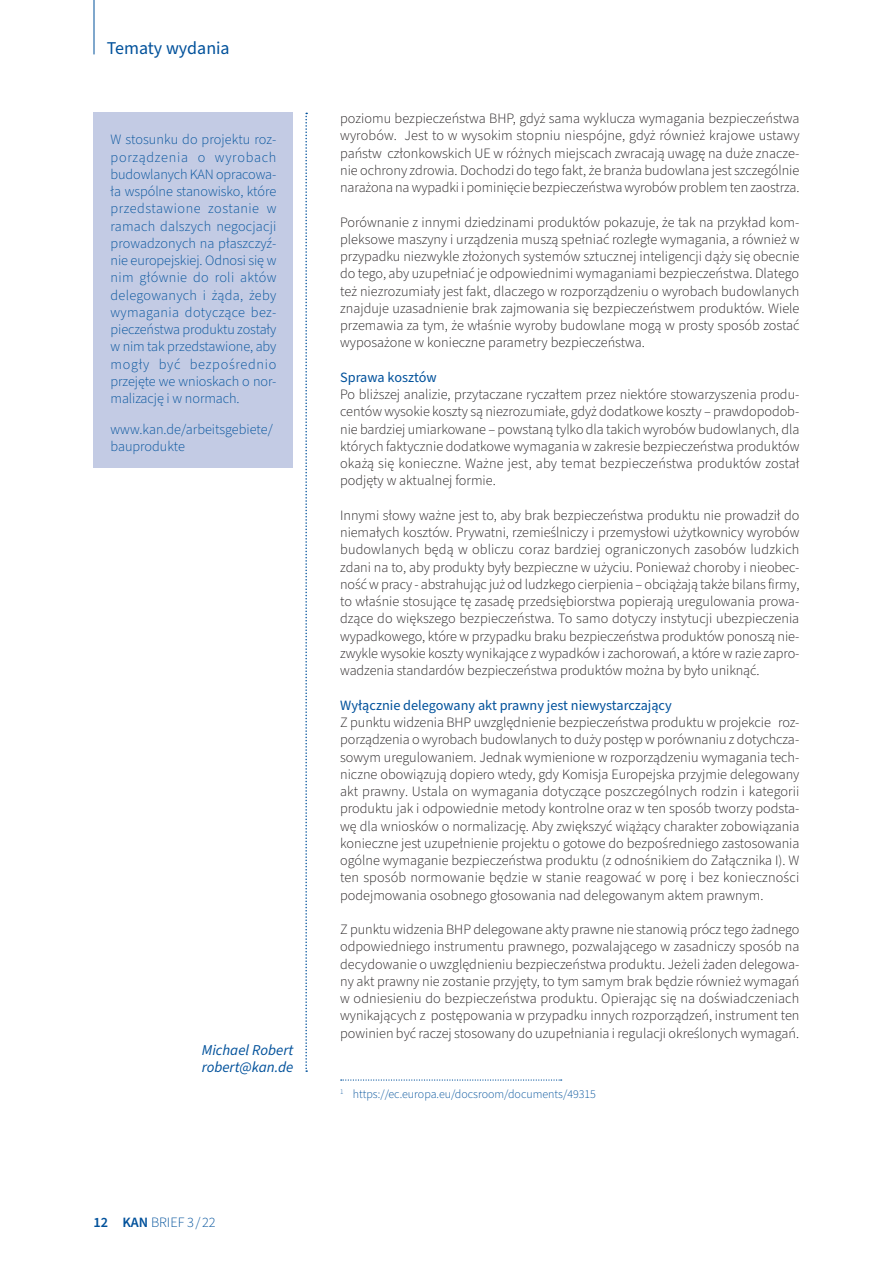
<style>
.page{position:relative;width:893px;height:1263px;background:#fff}
.page>*{position:absolute;margin:0;border:0;box-sizing:border-box;transform-origin:0 0}
.t1{font:18px "Source Sans Pro";color:#01519b}
.Autor{font:italic 15px "Source Sans Pro";color:#01519b}
.g{font:300 14.25px/17.2px "Source Sans Pro";color:#231f20;text-align:justify}
.g-2{font:300 14.25px/17.2px "Source Sans Pro";letter-spacing:-.005em;color:#01519b;text-align:justify}
.ZU_2{font:14.25px "Source Sans Pro";color:#01519b}
.FN{font:300 12px "Source Sans Pro";color:#01519b}
.s1{font-weight:600}
</style>
<div class="page">
<hr style="left:94px;top:0;width:1px;height:54px;background:#01519b">
<svg style="left:341px;top:1079px;width:221px;height:2px"></svg>
<div style="left:94px;top:113px;width:199px;height:355px;background:#c3cbe4"></div>
<svg style="left:305px;top:113px;width:2px;height:959px"></svg>
<p class="t1" style="left:107px;top:36px;width:124px">Tematy wydania</p>
<p class="g-2" style="left:111px;top:131px;width:167px">W stosunku do projektu roz&shy;porządzenia o wyrobach budowlanych KAN opracowa&shy;ła wspólne stanowisko, które przedstawione zostanie w ramach dalszych negocjacji prowadzonych na płaszczyź&shy;nie europejskiej. Odnosi się w nim głównie do roli aktów delegowanych i żąda, żeby wymagania dotyczące bez&shy;pieczeństwa produktu zostały w nim tak przedstawione, aby mogły być bezpośrednio przejęte we wnioskach o nor&shy;malizację i w normach.</p>
<p class="g-2" style="left:111px;top:421px;width:164px">www.kan.de/arbeitsgebiete/ bauprodukte</p>
<p class="Autor" style="left:202px;top:1040px;width:93px">Michael Robert</p>
<p class="Autor" style="left:202px;top:1057px;width:93px">robert@kan.de</p>
<p class="g-2" style="left:94px;top:1214px;width:124px"><span class="s1">12 KAN</span> BRIEF 3 / 22</p>
<p class="g" style="left:340px;top:110px;width:461px">poziomu bezpieczeństwa BHP, gdyż sama wyklucza wymagania bezpieczeństwa wyrobów. Jest to w wysokim stopniu niespójne, gdyż również krajowe ustawy państw członkowskich UE w różnych miejscach zwracają uwagę na duże znacze&shy;nie ochrony zdrowia. Dochodzi do tego fakt, że branża budowlana jest szczególnie narażona na wypadki i pominięcie bezpieczeństwa wyrobów problem ten zaostrza.</p>
<p class="g" style="left:340px;top:214px;width:461px">Porównanie z innymi dziedzinami produktów pokazuje, że tak na przykład kom&shy;pleksowe maszyny i urządzenia muszą spełniać rozległe wymagania, a również w przypadku niezwykle złożonych systemów sztucznej inteligencji dąży się obecnie do tego, aby uzupełniać je odpowiednimi wymaganiami bezpieczeństwa. Dlatego też niezrozumiały jest fakt, dlaczego w rozporządzeniu o wyrobach budowlanych znajduje uzasadnienie brak zajmowania się bezpieczeństwem produktów. Wiele przemawia za tym, że właśnie wyroby budowlane mogą w prosty sposób zostać wyposażone w konieczne parametry bezpieczeństwa.</p>
<p class="ZU_2" style="left:340px;top:368px;width:98px">Sprawa kosztów</p>
<p class="g" style="left:340px;top:386px;width:461px">Po bliższej analizie, przytaczane ryczałtem przez niektóre stowarzyszenia produ&shy;centów wysokie koszty są niezrozumiałe, gdyż dodatkowe koszty – prawdopodob&shy;nie bardziej umiarkowane – powstaną tylko dla takich wyrobów budowlanych, dla których faktycznie dodatkowe wymagania w zakresie bezpieczeństwa produktów okażą się konieczne. Ważne jest, aby temat bezpieczeństwa produktów został podjęty w aktualnej formie.</p>
<p class="g" style="left:340px;top:507px;width:461px">Innymi słowy ważne jest to, aby brak bezpieczeństwa produktu nie prowadził do niemałych kosztów. Prywatni, rzemieślniczy i przemysłowi użytkownicy wyrobów budowlanych będą w obliczu coraz bardziej ograniczonych zasobów ludzkich zdani na to, aby produkty były bezpieczne w użyciu. Ponieważ choroby i nieobec&shy;ność w pracy - abstrahując już od ludzkego cierpienia – obciążają także bilans firmy, to właśnie stosujące tę zasadę przedsiębiorstwa popierają uregulowania prowa&shy;dzące do większego bezpieczeństwa. To samo dotyczy instytucji ubezpieczenia wypadkowego, które w przypadku braku bezpieczeństwa produktów ponoszą nie&shy;zwykle wysokie koszty wynikające z wypadków i zachorowań, a które w razie zapro&shy;wadzenia standardów bezpieczeństwa produktów można by było uniknąć.</p>
<p class="ZU_2" style="left:340px;top:695px;width:333px">Wyłącznie delegowany akt prawny jest niewystarczający</p>
<p class="g" style="left:340px;top:714px;width:461px">Z punktu widzenia BHP uwzględnienie bezpieczeństwa produktu w projekcie roz&shy;porządzenia o wyrobach budowlanych to duży postęp w porównaniu z dotychcza&shy;sowym uregulowaniem. Jednak wymienione w rozporządzeniu wymagania tech&shy;niczne obowiązują dopiero wtedy, gdy Komisja Europejska przyjmie delegowany akt prawny. Ustala on wymagania dotyczące poszczególnych rodzin i kategorii produktu jak i odpowiednie metody kontrolne oraz w ten sposób tworzy podsta&shy;wę dla wniosków o normalizację. Aby zwiększyć wiążący charakter zobowiązania konieczne jest uzupełnienie projektu o gotowe do bezpośredniego zastosowania ogólne wymaganie bezpieczeństwa produktu (z odnośnikiem do Załącznika I). W ten sposób normowanie będzie w stanie reagować w porę i bez konieczności podejmowania osobnego głosowania nad delegowanym aktem prawnym.</p>
<p class="g" style="left:340px;top:921px;width:461px">Z punktu widzenia BHP delegowane akty prawne nie stanowią prócz tego żadnego odpowiedniego instrumentu prawnego, pozwalającego w zasadniczy sposób na decydowanie o uwzględnieniu bezpieczeństwa produktu. Jeżeli żaden delegowa&shy;ny akt prawny nie zostanie przyjęty, to tym samym brak będzie również wymagań w odniesieniu do bezpieczeństwa produktu. Opierając się na doświadczeniach wynikających z postępowania w przypadku innych rozporządzeń, instrument ten powinien być raczej stosowany do uzupełniania i regulacji określonych wymagań.</p>
<p class="FN" style="left:340px;top:1086px;width:257px"><sup>1</sup> https://ec.europa.eu/docsroom/documents/49315</p>
</div>
